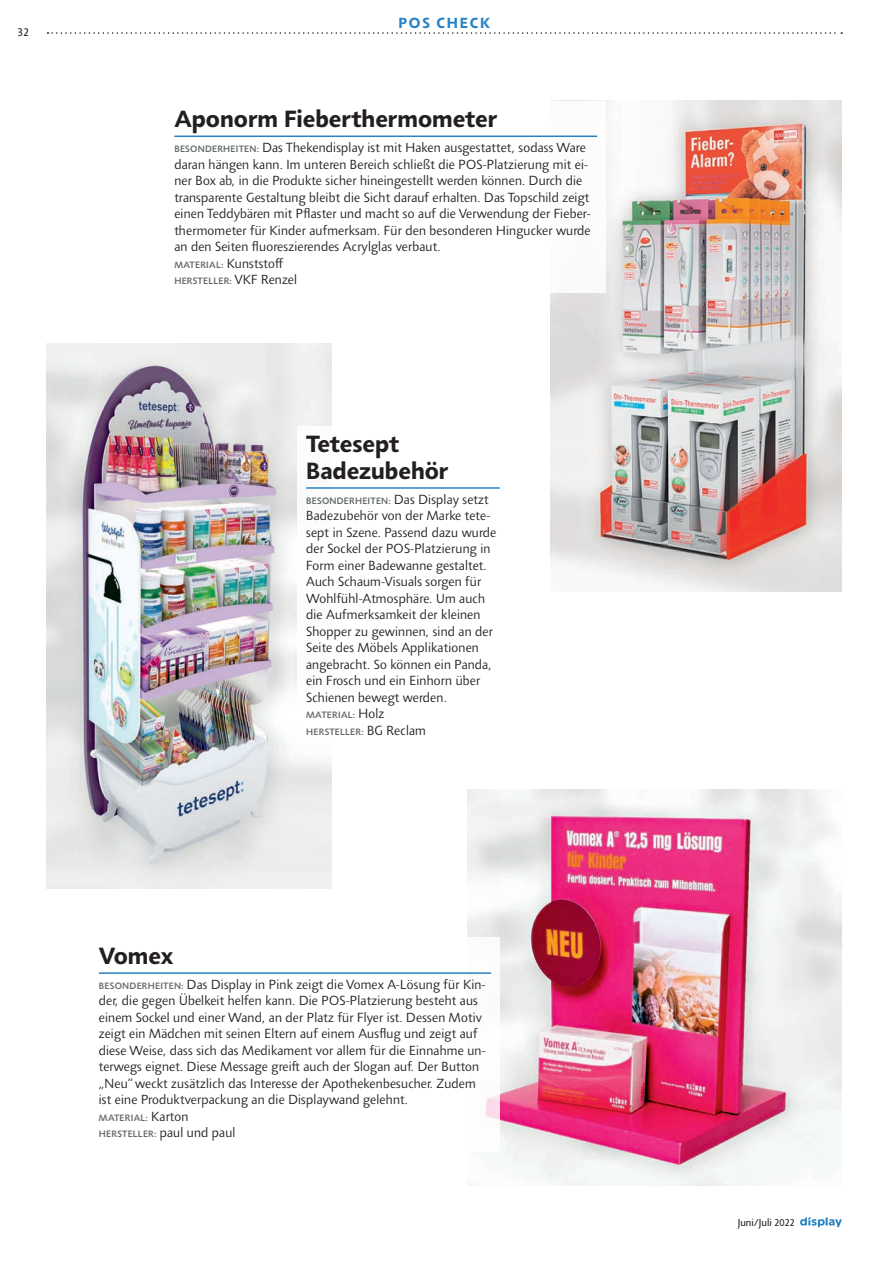
<style>
.page{position:relative;width:893px;height:1263px;background:#fff}
.page>*{position:absolute;margin:0;border:0;box-sizing:border-box;transform-origin:0 0}
.disp_POS_Headline{font:700 24px/26.4px "Agilita LT Pro";color:#231f20}
.t1{font:700 15px "Agilita LT Pro";letter-spacing:.115em;color:#2783c5}
.disp_POS_Fließtext{font:300 13.5px/16.5px "Agilita LT Pro";color:#231f20}
.t2{font:11.85px "Agilita LT Pro";color:#231f20}
.t3{font:10.5px "Agilita LT Pro";color:#231f20}
.disp_POS_Fließtext-2{font:500 9.45px "Agilita LT Pro";letter-spacing:.025em;color:#656a6c}
.s1{font-weight:500;font-size:9.45px;color:#656a6c}
.s2{font-weight:300;font-size:13.5px;color:#231f20}
</style>
<div class="page">
<img style="left:468px;top:789px;width:374px;height:396px">
<img style="left:551px;top:101px;width:291px;height:490px">
<div style="left:90px;top:938px;width:410px;height:214px;background:#fff"></div>
<hr style="left:99px;top:972px;width:392px;height:2px;background:#2783c5">
<div style="left:166px;top:101px;width:440px;height:192px;background:#fff"></div>
<hr style="left:174px;top:136px;width:423px;height:1px;background:#2783c5">
<img style="left:47px;top:344px;width:284px;height:544px">
<div style="left:298px;top:426px;width:210px;height:317px;background:#fff"></div>
<hr style="left:306px;top:487px;width:194px;height:2px;background:#2783c5">
<svg style="left:800px;top:1217px;width:42px;height:10px"></svg>
<svg style="left:48px;top:32px;width:794px;height:2px"></svg>
<p class="t2" style="left:18px;top:23px;width:13px">32</p>
<p class="t1" style="left:398px;top:12px;width:93px">POS CHECK</p>
<p class="disp_POS_Headline" style="left:174px;top:106px;width:324px">Aponorm Fieberthermometer</p>
<p class="disp_POS_Fließtext" style="left:174px;top:139px;width:418px"><span class="s1">BESONDERHEITEN:</span> Das Thekendisplay ist mit Haken ausgestattet, sodass Ware daran hängen kann. Im unteren Bereich schließt die POS-Platzierung mit ei&shy;ner Box ab, in die Produkte sicher hineingestellt werden können. Durch die transparente Gestaltung bleibt die Sicht darauf erhalten. Das Topschild zeigt einen Teddybären mit Pflaster und macht so auf die Verwendung der Fieber&shy;thermometer für Kinder aufmerksam. Für den besonderen Hingucker wurde an den Seiten fluoreszierendes Acrylglas verbaut.</p>
<p class="disp_POS_Fließtext" style="left:174px;top:255px;width:111px"><span class="s1">MATERIAL:</span> Kunststoff</p>
<p class="disp_POS_Fließtext-2" style="left:174px;top:274px;width:124px">HERSTELLER: <span class="s2">VKF Renzel</span></p>
<p class="disp_POS_Headline" style="left:306px;top:431px;width:144px">Tetesept<br>Badezubehör</p>
<p class="disp_POS_Fließtext-2" style="left:306px;top:494px;width:184px">BESONDERHEITEN: <span class="s2">Das Display setzt</span></p>
<p class="disp_POS_Fließtext" style="left:306px;top:507px;width:192px">Badezubehör von der Marke tete&shy;sept in Szene. Passend dazu wurde der Sockel der POS-Platzierung in<br>Form einer Badewanne gestaltet.<br>Auch Schaum-Visuals sorgen für<br>Wohlfühl-Atmosphäre. Um auch die Aufmerksamkeit der kleinen<br>Shopper zu gewinnen, sind an der<br>Seite des Möbels Applikationen angebracht. So können ein Panda, ein Frosch und ein Einhorn über<br>Schienen bewegt werden.</p>
<p class="disp_POS_Fließtext-2" style="left:306px;top:708px;width:80px">MATERIAL: <span class="s2">Holz</span></p>
<p class="disp_POS_Fließtext-2" style="left:306px;top:725px;width:121px">HERSTELLER: <span class="s2">BG Reclam</span></p>
<p class="disp_POS_Headline" style="left:99px;top:943px;width:76px">Vomex</p>
<p class="disp_POS_Fließtext" style="left:99px;top:976px;width:389px"><span class="s1">BESONDERHEITEN:</span> Das Display in Pink zeigt die Vomex A-Lösung für Kin&shy;der, die gegen Übelkeit helfen kann. Die POS-Platzierung besteht aus einem Sockel und einer Wand, an der Platz für Flyer ist. Dessen Motiv zeigt ein Mädchen mit seinen Eltern auf einem Ausflug und zeigt auf diese Weise, dass sich das Medikament vor allem für die Einnahme un&shy;terwegs eignet. Diese Message greift auch der Slogan auf. Der Button „Neu“ weckt zusätzlich das Interesse der Apothekenbesucher. Zudem ist eine Produktverpackung an die Displaywand gelehnt.</p>
<p class="disp_POS_Fließtext-2" style="left:99px;top:1111px;width:91px">MATERIAL: <span class="s2">Karton</span></p>
<p class="disp_POS_Fließtext-2" style="left:99px;top:1127px;width:138px">HERSTELLER: <span class="s2">paul und paul</span></p>
<p class="t3" style="left:738px;top:1215px;width:59px">Juni/Juli 2022</p>
</div>
